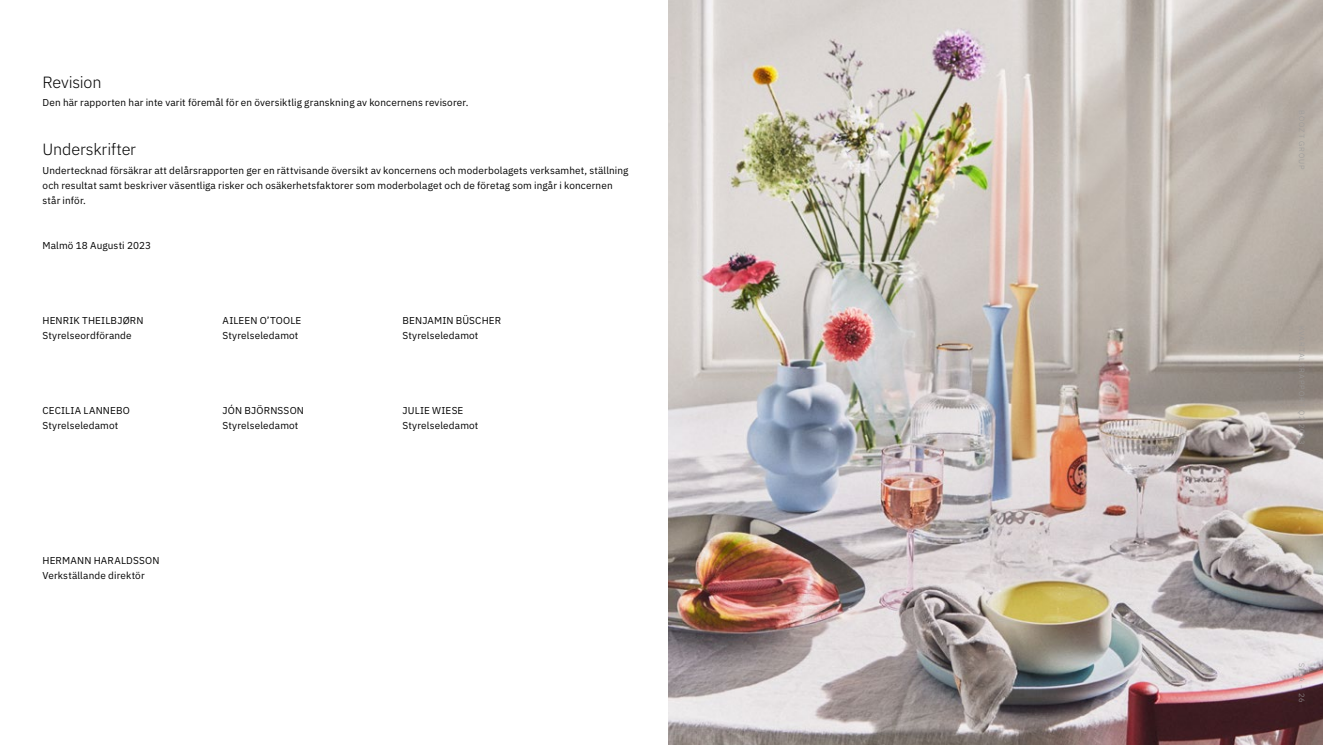
<style>
.page{position:relative;width:1323px;height:745px;background:#fff}
.page>*{position:absolute;margin:0;border:0;box-sizing:border-box;transform-origin:0 0}
.t1{font:300 16.25px "IBM Plex Sans";letter-spacing:-.01em;color:#000}
.t2{font:10px/15px "IBM Plex Sans";letter-spacing:.015em;color:#000}
.t3{font:300 7.5px "IBM Plex Sans";letter-spacing:.11em;color:#999}
</style>
<div class="page">
<img style="left:668px;top:0;width:655px;height:744px">
<h1 class="t1" style="left:43px;top:70px;width:61px">Revision</h1>
<p class="t2" style="left:43px;top:94px;width:427px">Den här rapporten har inte varit föremål för en översiktlig granskning av koncernens revisorer.</p>
<h1 class="t1" style="left:43px;top:137px;width:95px">Underskrifter</h1>
<p class="t2" style="left:43px;top:162px;width:587px">Undertecknad försäkrar att delårsrapporten ger en rättvisande översikt av koncernens och moderbolagets verksamhet, ställning och resultat samt beskriver väsentliga risker och osäkerhetsfaktorer som moderbolaget och de företag som ingår i koncernen står inför.</p>
<p class="t2" style="left:43px;top:237px;width:110px">Malmö 18 Augusti 2023</p>
<p class="t2" style="left:43px;top:312px;width:103px">HENRIK THEILBJØRN</p>
<p class="t2" style="left:223px;top:312px;width:80px">AILEEN O’TOOLE</p>
<p class="t2" style="left:403px;top:312px;width:100px">BENJAMIN BÜSCHER</p>
<p class="t2" style="left:43px;top:327px;width:91px">Styrelseordförande</p>
<p class="t2" style="left:223px;top:327px;width:77px">Styrelseledamot</p>
<p class="t2" style="left:403px;top:327px;width:77px">Styrelseledamot</p>
<p class="t2" style="left:43px;top:402px;width:89px">CECILIA LANNEBO</p>
<p class="t2" style="left:223px;top:402px;width:83px">JÓN BJÖRNSSON</p>
<p class="t2" style="left:403px;top:402px;width:62px">JULIE WIESE</p>
<p class="t2" style="left:43px;top:417px;width:77px">Styrelseledamot</p>
<p class="t2" style="left:223px;top:417px;width:77px">Styrelseledamot</p>
<p class="t2" style="left:403px;top:417px;width:77px">Styrelseledamot</p>
<p class="t2" style="left:43px;top:552px;width:118px">HERMANN HARALDSSON<br>Verkställande direktör</p>
<p class="t3" style="left:1307px;top:662px;width:41px;rotate:90deg">SIDA – 26</p>
</div>
